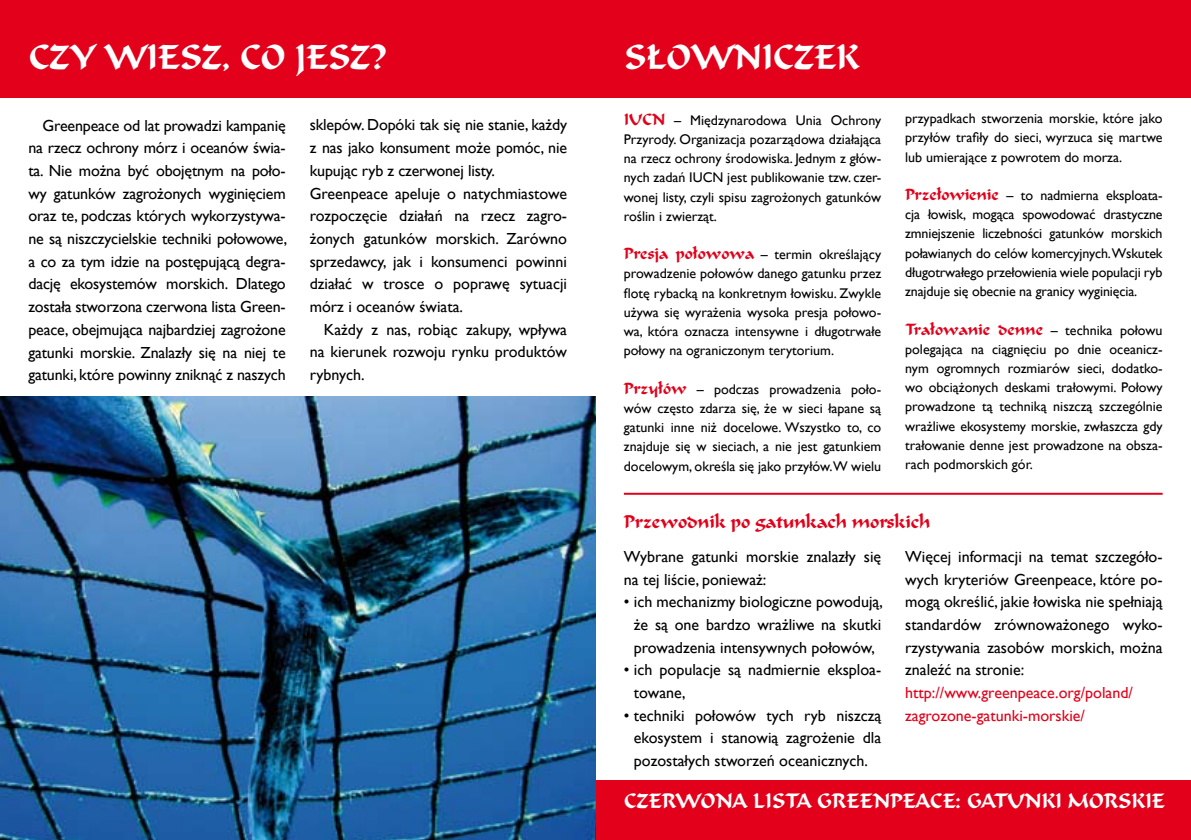
<style>
.page{position:relative;width:1191px;height:840px;background:#fff}
.page>*{position:absolute;margin:0;border:0;box-sizing:border-box;transform-origin:0 0}
.t1{font:30px "Formal Scrpt 421 PL";color:#fff}
.t2{font:18px "Formal Scrpt 421 PL";color:#fff}
.t3{font:16px/22.6px "Gill Sans";color:#000;text-align:justify}
.t4{font:16px/22.6px "Gill Sans";color:#e2001a}
.t5{font:16px "Formal Scrpt 421 PL";color:#e2001a}
.t6{font:14px/19.2px "Gill Sans";color:#000;text-align:justify}
.t7{font:14px "Formal Scrpt 421 PL";color:#e2001a}
.s1{font-family:"Formal Scrpt 421 PL";color:#e2001a}
.s2{font-family:"Gill Sans";color:#000}
</style>
<div class="page">
<div style="left:595px;top:780px;width:596px;height:59px;background:#e2001a"></div>
<div style="left:0;top:0;width:624px;height:98px;background:#e2001a"></div>
<div style="left:567px;top:0;width:624px;height:98px;background:#e2001a"></div>
<hr style="left:624px;top:492px;width:538px;height:2px;background:#e2001a">
<img style="left:0;top:396px;width:595px;height:443px">
<h1 class="t1" style="left:28px;top:38px;width:359px">CZY WIESZ, CO JESZ?</h1>
<p class="t3" style="left:28px;top:114px;width:260px;text-indent:14px">Greenpeace od lat prowadzi kampanię na rzecz ochrony mórz i oceanów świa&shy;ta. Nie można być obojętnym na poło&shy;wy gatunków zagrożonych wyginięciem oraz te, podczas których wykorzystywa&shy;ne są niszczycielskie techniki połowowe, a co za tym idzie na postępującą degra&shy;dację ekosystemów morskich. Dlatego została stworzona czerwona lista Green&shy;peace, obejmująca najbardziej zagrożone gatunki morskie. Znalazły się na niej te gatunki, które powinny zniknąć z naszych</p>
<p class="t3" style="left:310px;top:114px;width:259px;text-align:left">sklepów. Dopóki tak się nie stanie, każdy z nas jako konsument może pomóc, nie kupując ryb z czerwonej listy.<br>Greenpeace apeluje o natychmiastowe rozpoczęcie działań na rzecz zagro&shy;żonych gatunków morskich. Zarówno sprzedawcy, jak i konsumenci powinni działać w trosce o poprawę sytuacji mórz i oceanów świata.</p>
<p class="t3" style="left:310px;top:318px;width:259px;text-indent:14px">Każdy z nas, robiąc zakupy, wpływa na kierunek rozwoju rynku produktów rybnych.</p>
<h1 class="t1" style="left:624px;top:38px;width:70px">SŁOWNI</h1>
<h1 class="t1" style="left:773px;top:38px;width:44px">CZEK</h1>
<p class="t6" style="left:624px;top:111px;width:259px"><span class="s1">IUCN</span> – Międzynarodowa Unia Ochrony Przyrody. Organizacja pozarządowa działająca na rzecz ochrony środowiska. Jednym z głów&shy;nych zadań IUCN jest publikowanie tzw. czer&shy;wonej listy, czyli spisu zagrożonych gatunków roślin i zwierząt.</p>
<p class="t6" style="left:624px;top:245px;width:259px"><span class="s1">PRESJA POŁOWOWA</span> – termin określający prowadzenie połowów danego gatunku przez flotę rybacką na konkretnym łowisku. Zwykle używa się wyrażenia wysoka presja połowo&shy;wa, która oznacza intensywne i długotrwałe połowy na ograniczonym terytorium.</p>
<p class="t6" style="left:624px;top:379px;width:259px"><span class="s1">PRZYŁÓW</span> – podczas prowadzenia poło&shy;wów często zdarza się, że w sieci łapane są gatunki inne niż docelowe. Wszystko to, co znajduje się w sieciach, a nie jest gatunkiem docelowym, określa się jako przyłów.W wielu</p>
<p class="t6" style="left:905px;top:109px;width:259px">przypadkach stworzenia morskie, które jako przyłów trafiły do sieci, wyrzuca się martwe lub umierające z powrotem do morza.</p>
<p class="t6" style="left:905px;top:186px;width:259px"><span class="s1">PRZEŁOWIENIE</span> – to nadmierna eksploata&shy;cja łowisk, mogąca spowodować drastyczne zmniejszenie liczebności gatunków morskich poławianych do celów komercyjnych.Wskutek długotrwałego przełowienia wiele populacji ryb znajduje się obecnie na granicy wyginięcia.</p>
<p class="t7" style="left:905px;top:319px;width:259px">TRAŁOWANIE DENNE <span class="s2">– technika połowu</span></p>
<p class="t6" style="left:905px;top:339px;width:259px">polegająca na ciągnięciu po dnie oceanicz&shy;nym ogromnych rozmiarów sieci, dodatko&shy;wo obciążonych deskami trałowymi. Połowy prowadzone tą techniką niszczą szczególnie wrażliwe ekosystemy morskie, zwłaszcza gdy trałowanie denne jest prowadzone na obsza&shy;rach podmorskich gór.</p>
<p class="t5" style="left:624px;top:510px;width:308px">PRZEWODNIK PO GATUNKACH MORSKICH</p>
<p class="t3" style="left:624px;top:545px;width:259px">Wybrane gatunki morskie znalazły się na tej liście, ponieważ:</p>
<p class="t3" style="left:624px;top:590px;width:260px;text-align:center">• ich mechanizmy biologiczne powodują, że są one bardzo wrażliwe na skutki prowadzenia intensywnych połowów,</p>
<p class="t3" style="left:634px;top:658px;width:249px;text-indent:-10px">• ich populacje są nadmiernie eksploa&shy;towane,</p>
<p class="t3" style="left:634px;top:704px;width:249px;text-indent:-10px">• techniki połowów tych ryb niszczą ekosystem i stanowią zagrożenie dla pozostałych stworzeń oceanicznych.</p>
<p class="t3" style="left:905px;top:545px;width:259px">Więcej informacji na temat szczegóło&shy;wych kryteriów Greenpeace, które po&shy;mogą określić, jakie łowiska nie spełniają standardów zrównoważonego wyko&shy;rzystywania zasobów morskich, można znaleźć na stronie:</p>
<p class="t4" style="left:905px;top:681px;width:229px">http://www.greenpeace.org/poland/ zagrozone-gatunki-morskie/</p>
<p class="t2" style="left:624px;top:788px;width:542px">CZERWONA LISTA GREENPEACE: GATUNKI MORSKIE</p>
</div>
